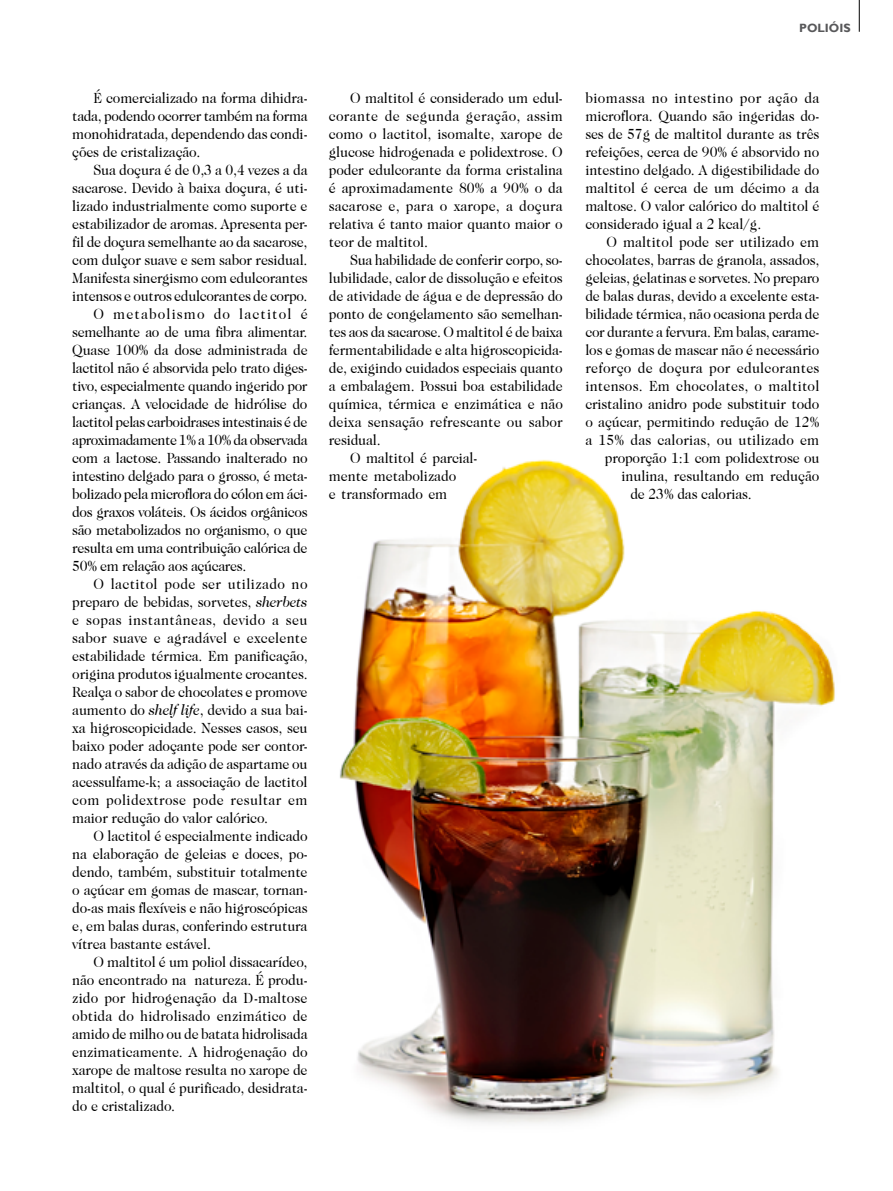
<style>
.page{position:relative;width:893px;height:1191px;background:#fff}
.page>*{position:absolute;margin:0;border:0;box-sizing:border-box;transform-origin:0 0}
.texto{font:15px/18px "Caslon 224 IT Cby BT";letter-spacing:-.01em;color:#000;text-align:justify;scale:.93 1}
.texto-2{font:15px "Caslon 224 IT Cby BT";letter-spacing:.015em;color:#000;scale:.93 1}
.texto-3{font:15px "Caslon 224 IT Cby BT";letter-spacing:.01em;color:#000;scale:.93 1}
.t1{font:700 12px "Gill Sans";color:#58585a}
.s1{font-family:"ITC Caslon 224";font-style:italic}
</style>
<div class="page">
<hr style="left:859px;top:0;width:1px;height:32px;background:#000">
<img style="left:340px;top:459px;width:495px;height:665px">
<p class="t1" style="left:799px;top:20px;width:53px">POLIÓIS</p>
<p class="texto" style="left:72px;top:89px;width:255px;text-indent:21px">É comercializado na forma dihidra&shy;tada, podendo ocorrer também na forma monohidratada, dependendo das condi&shy;ções de cristalização.</p>
<p class="texto" style="left:72px;top:161px;width:255px;text-indent:21px">Sua doçura é de 0,3 a 0,4 vezes a da sacarose. Devido à baixa doçura, é uti&shy;lizado industrialmente como suporte e estabilizador de aromas. Apresenta per&shy;fil de doçura semelhante ao da sacarose, com dulçor suave e sem sabor residual.<br>Manifesta sinergismo com edulcorantes intensos e outros edulcorantes de corpo.</p>
<p class="texto" style="left:72px;top:305px;width:255px;text-indent:21px">O metabolismo do lactitol é semelhante ao de uma fibra alimentar.<br>Quase 100% da dose administrada de lactitol não é absorvida pelo trato diges&shy;tivo, especialmente quando ingerido por crianças. A velocidade de hidrólise do lactitol pelas carboidrases intestinais é de aproximadamente 1% a 10% da observada com a lactose. Passando inalterado no intestino delgado para o grosso, é meta&shy;bolizado pela microflora do cólon em áci&shy;dos graxos voláteis. Os ácidos orgânicos são metabolizados no organismo, o que resulta em uma contribuição calórica de 50% em relação aos açúcares.</p>
<p class="texto" style="left:72px;top:575px;width:255px;text-indent:21px">O lactitol pode ser utilizado no preparo de bebidas, sorvetes, <span class="s1">sherbets </span>e sopas instantâneas, devido a seu sabor suave e agradável e excelente estabilidade térmica. Em panificação, origina produtos igualmente crocantes.<br>Realça o sabor de chocolates e promove aumento do <span class="s1">shelf life</span>, devido a sua bai&shy;xa higroscopicidade. Nesses casos, seu baixo poder adoçante pode ser contor&shy;nado através da adição de aspartame ou acessulfame-k; a associação de lactitol com polidextrose pode resultar em maior redução do valor calórico.</p>
<p class="texto" style="left:72px;top:827px;width:254px;text-indent:21px">O lactitol é especialmente indicado na elaboração de geleias e doces, po&shy;dendo, também, substituir totalmente o açúcar em gomas de mascar, tornan&shy;do-as mais flexíveis e não higroscópicas e, em balas duras, conferindo estrutura vítrea bastante estável.</p>
<p class="texto" style="left:72px;top:953px;width:255px;text-indent:21px">O maltitol é um poliol dissacarídeo, não encontrado na natureza. É produ&shy;zido por hidrogenação da D-maltose obtida do hidrolisado enzimático de amido de milho ou de batata hidrolisada enzimaticamente. A hidrogenação do xarope de maltose resulta no xarope de maltitol, o qual é purificado, desidrata&shy;do e cristalizado.</p>
<p class="texto" style="left:329px;top:89px;width:253px;text-indent:21px">O maltitol é considerado um edul&shy;corante de segunda geração, assim como o lactitol, isomalte, xarope de glucose hidrogenada e polidextrose. O poder edulcorante da forma cristalina é aproximadamente 80% a 90% o da sacarose e, para o xarope, a doçura relativa é tanto maior quanto maior o teor de maltitol.</p>
<p class="texto" style="left:329px;top:251px;width:253px;text-indent:21px">Sua habilidade de conferir corpo, so&shy;lubilidade, calor de dissolução e efeitos de atividade de água e de depressão do ponto de congelamento são semelhan&shy;tes aos da sacarose. O maltitol é de baixa fermentabilidade e alta higroscopicida&shy;de, exigindo cuidados especiais quanto a embalagem. Possui boa estabilidade química, térmica e enzimática e não deixa sensação refrescante ou sabor residual.</p>
<p class="texto" style="left:329px;top:449px;width:161px;text-align:left;text-indent:21px">O maltitol é parcial&shy;mente metabolizado<br>e transformado em</p>
<p class="texto" style="left:585px;top:89px;width:253px">biomassa no intestino por ação da microflora. Quando são ingeridas do&shy;ses de 57g de maltitol durante as três refeições, cerca de 90% é absorvido no intestino delgado. A digestibilidade do maltitol é cerca de um décimo a da maltose. O valor calórico do maltitol é considerado igual a 2 kcal/g.</p>
<p class="texto" style="left:607px;top:233px;width:230px">O maltitol pode ser utilizado em</p>
<p class="texto" style="left:585px;top:251px;width:253px">chocolates, barras de granola, assados,</p>
<p class="texto" style="left:585px;top:269px;width:253px">geleias, gelatinas e sorvetes. No preparo</p>
<p class="texto" style="left:585px;top:287px;width:253px">de balas duras, devido a excelente esta-</p>
<p class="texto" style="left:585px;top:305px;width:253px">bilidade térmica, não ocasiona perda de</p>
<p class="texto" style="left:585px;top:323px;width:253px">cor durante a fervura. Em balas, carame-</p>
<p class="texto" style="left:585px;top:341px;width:253px">los e gomas de mascar não é necessário</p>
<p class="texto-2" style="left:585px;top:359px;width:253px">reforço de doçura por edulcorantes</p>
<p class="texto-2" style="left:585px;top:377px;width:253px">intensos. Em chocolates, o maltitol</p>
<p class="texto" style="left:585px;top:395px;width:253px">cristalino anidro pode substituir todo</p>
<p class="texto" style="left:585px;top:413px;width:253px">o açúcar, permitindo redução de 12%</p>
<p class="texto-3" style="left:585px;top:431px;width:253px">a 15% das calorias, ou utilizado em</p>
<p class="texto" style="left:605px;top:449px;width:232px">proporção 1:1 com polidextrose ou</p>
<p class="texto" style="left:621px;top:467px;width:214px">inulina, resultando em redução</p>
<p class="texto" style="left:630px;top:485px;width:132px">de 23% das calorias.</p>
</div>
